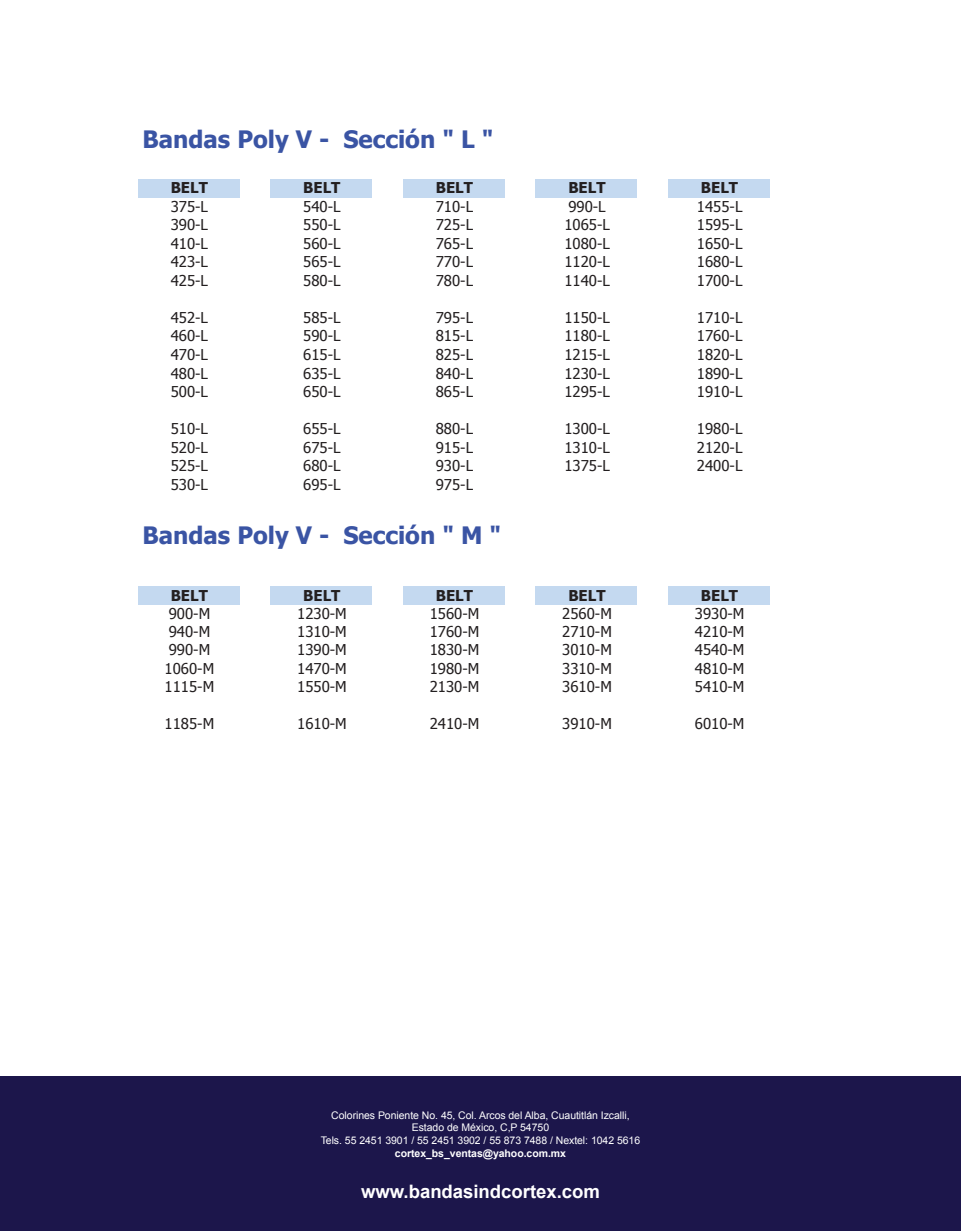
<style>
.page{position:relative;width:961px;height:1231px;background:#fff}
.page>*{position:absolute;margin:0;border:0;box-sizing:border-box;transform-origin:0 0}
.t1{font:700 24px "Tahoma";color:#3a54a4}
.t2{font:700 18.6px "Arial";color:#fff}
.t3{font:15px "Tahoma";color:#231f20}
.t4{font:700 15px "Tahoma";color:#231f20}
.t5{font:10.5px/12.6px "Arial";letter-spacing:-.005em;color:#fff;text-align:center}
.t6{font:700 10.5px "Arial";letter-spacing:-.005em;color:#fff}
</style>
<div class="page">
<div style="left:0;top:1076px;width:961px;height:155px;background:#1c164b"></div>
<div style="left:138px;top:179px;width:102px;height:18px;background:#c4d9f0"></div>
<div style="left:270px;top:179px;width:102px;height:18px;background:#c4d9f0"></div>
<div style="left:403px;top:179px;width:102px;height:18px;background:#c4d9f0"></div>
<div style="left:535px;top:179px;width:102px;height:18px;background:#c4d9f0"></div>
<div style="left:668px;top:179px;width:102px;height:18px;background:#c4d9f0"></div>
<div style="left:138px;top:586px;width:102px;height:19px;background:#c4d9f0"></div>
<div style="left:270px;top:586px;width:102px;height:19px;background:#c4d9f0"></div>
<div style="left:403px;top:586px;width:102px;height:19px;background:#c4d9f0"></div>
<div style="left:535px;top:586px;width:102px;height:19px;background:#c4d9f0"></div>
<div style="left:668px;top:586px;width:102px;height:19px;background:#c4d9f0"></div>
<h1 class="t1" style="left:142px;top:123px;width:352px">Bandas Poly V - Sección " L "</h1>
<p class="t4" style="left:171px;top:177px;width:39px">BELT</p>
<p class="t4" style="left:303px;top:177px;width:39px">BELT</p>
<p class="t4" style="left:436px;top:177px;width:39px">BELT</p>
<p class="t4" style="left:568px;top:177px;width:39px">BELT</p>
<p class="t4" style="left:701px;top:177px;width:39px">BELT</p>
<p class="t3" style="left:171px;top:196px;width:39px">375-L</p>
<p class="t3" style="left:303px;top:196px;width:39px">540-L</p>
<p class="t3" style="left:436px;top:196px;width:39px">710-L</p>
<p class="t3" style="left:568px;top:196px;width:39px">990-L</p>
<p class="t3" style="left:697px;top:196px;width:47px">1455-L</p>
<p class="t3" style="left:171px;top:215px;width:39px">390-L</p>
<p class="t3" style="left:303px;top:215px;width:39px">550-L</p>
<p class="t3" style="left:436px;top:215px;width:39px">725-L</p>
<p class="t3" style="left:564px;top:215px;width:47px">1065-L</p>
<p class="t3" style="left:697px;top:215px;width:47px">1595-L</p>
<p class="t3" style="left:171px;top:233px;width:39px">410-L</p>
<p class="t3" style="left:303px;top:233px;width:39px">560-L</p>
<p class="t3" style="left:436px;top:233px;width:39px">765-L</p>
<p class="t3" style="left:564px;top:233px;width:47px">1080-L</p>
<p class="t3" style="left:697px;top:233px;width:47px">1650-L</p>
<p class="t3" style="left:171px;top:252px;width:39px">423-L</p>
<p class="t3" style="left:303px;top:252px;width:39px">565-L</p>
<p class="t3" style="left:436px;top:252px;width:39px">770-L</p>
<p class="t3" style="left:564px;top:252px;width:47px">1120-L</p>
<p class="t3" style="left:697px;top:252px;width:47px">1680-L</p>
<p class="t3" style="left:171px;top:270px;width:39px">425-L</p>
<p class="t3" style="left:303px;top:270px;width:39px">580-L</p>
<p class="t3" style="left:436px;top:270px;width:39px">780-L</p>
<p class="t3" style="left:564px;top:270px;width:47px">1140-L</p>
<p class="t3" style="left:697px;top:270px;width:47px">1700-L</p>
<p class="t3" style="left:171px;top:307px;width:39px">452-L</p>
<p class="t3" style="left:303px;top:307px;width:39px">585-L</p>
<p class="t3" style="left:436px;top:307px;width:39px">795-L</p>
<p class="t3" style="left:564px;top:307px;width:47px">1150-L</p>
<p class="t3" style="left:697px;top:307px;width:47px">1710-L</p>
<p class="t3" style="left:171px;top:326px;width:39px">460-L</p>
<p class="t3" style="left:303px;top:326px;width:39px">590-L</p>
<p class="t3" style="left:436px;top:326px;width:39px">815-L</p>
<p class="t3" style="left:564px;top:326px;width:47px">1180-L</p>
<p class="t3" style="left:697px;top:326px;width:47px">1760-L</p>
<p class="t3" style="left:171px;top:344px;width:39px">470-L</p>
<p class="t3" style="left:303px;top:344px;width:39px">615-L</p>
<p class="t3" style="left:436px;top:344px;width:39px">825-L</p>
<p class="t3" style="left:564px;top:344px;width:47px">1215-L</p>
<p class="t3" style="left:697px;top:344px;width:47px">1820-L</p>
<p class="t3" style="left:171px;top:363px;width:39px">480-L</p>
<p class="t3" style="left:303px;top:363px;width:39px">635-L</p>
<p class="t3" style="left:436px;top:363px;width:39px">840-L</p>
<p class="t3" style="left:564px;top:363px;width:47px">1230-L</p>
<p class="t3" style="left:697px;top:363px;width:47px">1890-L</p>
<p class="t3" style="left:171px;top:381px;width:39px">500-L</p>
<p class="t3" style="left:303px;top:381px;width:39px">650-L</p>
<p class="t3" style="left:436px;top:381px;width:39px">865-L</p>
<p class="t3" style="left:564px;top:381px;width:47px">1295-L</p>
<p class="t3" style="left:697px;top:381px;width:47px">1910-L</p>
<p class="t3" style="left:171px;top:418px;width:39px">510-L</p>
<p class="t3" style="left:303px;top:418px;width:39px">655-L</p>
<p class="t3" style="left:436px;top:418px;width:39px">880-L</p>
<p class="t3" style="left:564px;top:418px;width:47px">1300-L</p>
<p class="t3" style="left:697px;top:418px;width:47px">1980-L</p>
<p class="t3" style="left:171px;top:437px;width:39px">520-L</p>
<p class="t3" style="left:303px;top:437px;width:39px">675-L</p>
<p class="t3" style="left:436px;top:437px;width:39px">915-L</p>
<p class="t3" style="left:564px;top:437px;width:47px">1310-L</p>
<p class="t3" style="left:697px;top:437px;width:47px">2120-L</p>
<p class="t3" style="left:171px;top:456px;width:39px">525-L</p>
<p class="t3" style="left:303px;top:456px;width:39px">680-L</p>
<p class="t3" style="left:436px;top:456px;width:39px">930-L</p>
<p class="t3" style="left:564px;top:456px;width:47px">1375-L</p>
<p class="t3" style="left:697px;top:456px;width:47px">2400-L</p>
<p class="t3" style="left:171px;top:474px;width:39px">530-L</p>
<p class="t3" style="left:303px;top:474px;width:39px">695-L</p>
<p class="t3" style="left:436px;top:474px;width:39px">975-L</p>
<h1 class="t1" style="left:142px;top:518px;width:360px">Bandas Poly V - Sección " M "</h1>
<p class="t4" style="left:171px;top:585px;width:39px">BELT</p>
<p class="t4" style="left:303px;top:585px;width:39px">BELT</p>
<p class="t4" style="left:436px;top:585px;width:39px">BELT</p>
<p class="t4" style="left:568px;top:585px;width:39px">BELT</p>
<p class="t4" style="left:701px;top:585px;width:39px">BELT</p>
<p class="t3" style="left:169px;top:604px;width:43px">900-M</p>
<p class="t3" style="left:297px;top:604px;width:51px">1230-M</p>
<p class="t3" style="left:430px;top:604px;width:51px">1560-M</p>
<p class="t3" style="left:562px;top:604px;width:51px">2560-M</p>
<p class="t3" style="left:695px;top:604px;width:51px">3930-M</p>
<p class="t3" style="left:169px;top:621px;width:43px">940-M</p>
<p class="t3" style="left:297px;top:621px;width:51px">1310-M</p>
<p class="t3" style="left:430px;top:621px;width:51px">1760-M</p>
<p class="t3" style="left:562px;top:621px;width:51px">2710-M</p>
<p class="t3" style="left:695px;top:621px;width:51px">4210-M</p>
<p class="t3" style="left:169px;top:640px;width:43px">990-M</p>
<p class="t3" style="left:297px;top:640px;width:51px">1390-M</p>
<p class="t3" style="left:430px;top:640px;width:51px">1830-M</p>
<p class="t3" style="left:562px;top:640px;width:51px">3010-M</p>
<p class="t3" style="left:695px;top:640px;width:51px">4540-M</p>
<p class="t3" style="left:165px;top:658px;width:51px">1060-M</p>
<p class="t3" style="left:297px;top:658px;width:51px">1470-M</p>
<p class="t3" style="left:430px;top:658px;width:51px">1980-M</p>
<p class="t3" style="left:562px;top:658px;width:51px">3310-M</p>
<p class="t3" style="left:695px;top:658px;width:51px">4810-M</p>
<p class="t3" style="left:165px;top:677px;width:51px">1115-M</p>
<p class="t3" style="left:297px;top:677px;width:51px">1550-M</p>
<p class="t3" style="left:430px;top:677px;width:51px">2130-M</p>
<p class="t3" style="left:562px;top:677px;width:51px">3610-M</p>
<p class="t3" style="left:695px;top:677px;width:51px">5410-M</p>
<p class="t3" style="left:165px;top:714px;width:51px">1185-M</p>
<p class="t3" style="left:297px;top:714px;width:51px">1610-M</p>
<p class="t3" style="left:430px;top:714px;width:51px">2410-M</p>
<p class="t3" style="left:562px;top:714px;width:51px">3910-M</p>
<p class="t3" style="left:695px;top:714px;width:51px">6010-M</p>
<p class="t5" style="left:321px;top:1108px;width:321px">Colorines Poniente No. 45, Col. Arcos del Alba, Cuautitlán Izcalli,<br>Estado de México, C,P 54750<br>Tels. 55 2451 3901 / 55 2451 3902 / 55 873 7488 / Nextel: 1042 5616</p>
<p class="t6" style="left:395px;top:1146px;width:172px">cortex_bs_ventas@yahoo.com.mx</p>
<p class="t2" style="left:361px;top:1179px;width:240px">www.bandasindcortex.com</p>
</div>
